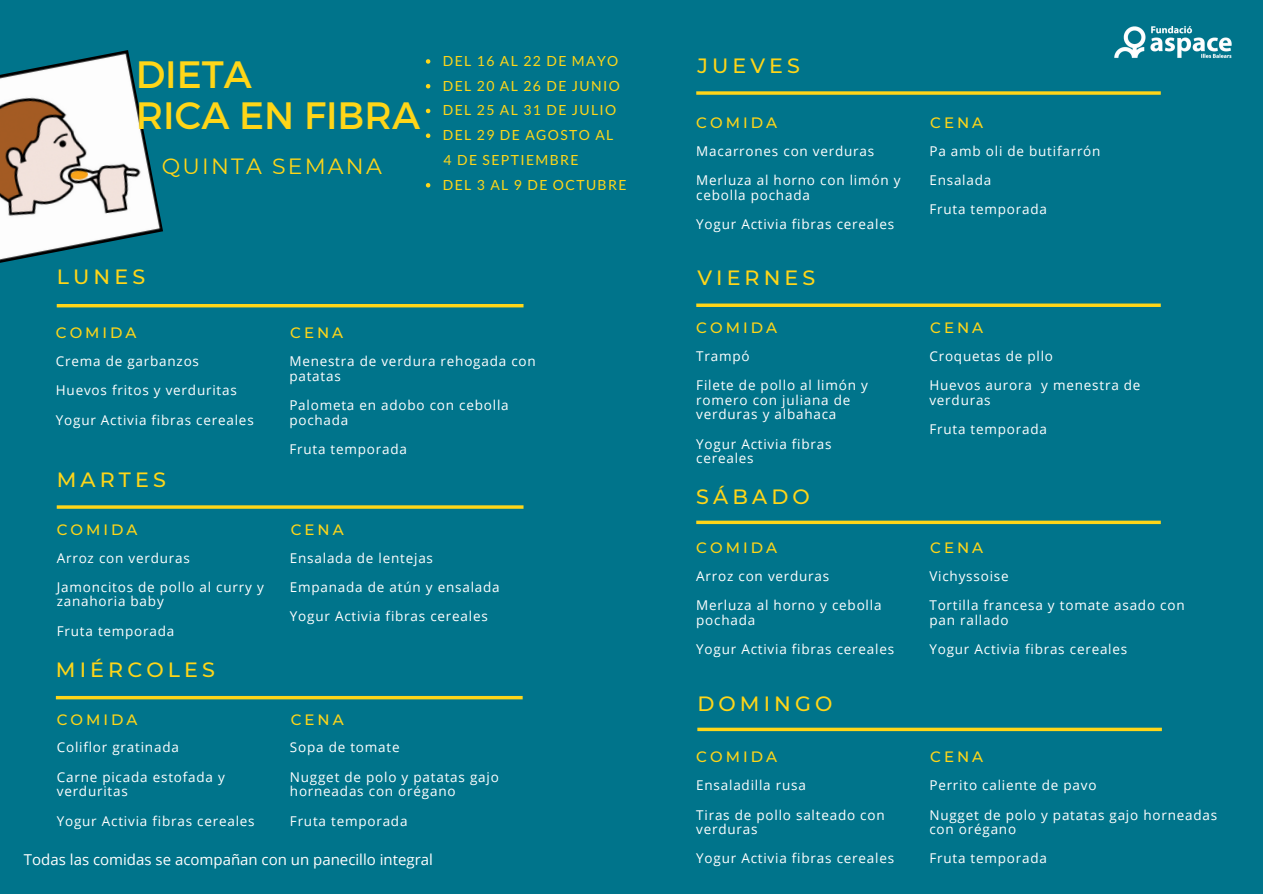
<style>
.page{position:relative;width:1263px;height:894px;background:#fff}
.page>*{position:absolute;margin:0;border:0;box-sizing:border-box;transform-origin:0 0}
.t1{font:38.1px "Montserrat";color:#ffd618}
.t2{font:22.05px "Montserrat";letter-spacing:.1em;color:#ffd618}
.t3{font:500 20.55px "Montserrat";letter-spacing:.2em;color:#ffd618}
.t4{font:500 15px "Montserrat";letter-spacing:.2em;color:#ffd618}
.t5{font:15px "Open Sans";color:#fff}
.t6{font:13.95px "Lato";letter-spacing:.1em;color:#ffd618}
.t7{font:13.5px/14.5px "Open Sans";letter-spacing:.06em;color:#fff}
</style>
<div class="page">
<div style="left:0;top:0;width:1263px;height:893px;background:#00748b"></div>
<svg style="left:57px;top:304px;width:466px;height:3px"></svg>
<svg style="left:57px;top:505px;width:466px;height:3px"></svg>
<svg style="left:56px;top:695px;width:467px;height:4px"></svg>
<svg style="left:696px;top:303px;width:465px;height:4px;background:#dbc827"></svg>
<svg style="left:696px;top:520px;width:465px;height:4px;background:#d6c62a"></svg>
<svg style="left:697px;top:727px;width:465px;height:4px;background:#d3c52b"></svg>
<img style="left:1114px;top:26px;width:118px;height:32px">
<svg style="left:426px;top:59px;width:4px;height:5px"></svg>
<svg style="left:426px;top:84px;width:4px;height:4px"></svg>
<svg style="left:426px;top:109px;width:4px;height:4px"></svg>
<svg style="left:426px;top:133px;width:4px;height:5px"></svg>
<svg style="left:426px;top:183px;width:4px;height:4px"></svg>
<svg style="left:696px;top:91px;width:465px;height:4px;background:#dbc727"></svg>
<img style="left:0;top:50px;width:163px;height:213px">
<p class="t1" style="left:136px;top:50px;width:118px">DIETA</p>
<p class="t1" style="left:136px;top:91px;width:286px">RICA EN FIBRA</p>
<p class="t2" style="left:162px;top:153px;width:221px">QUINTA SEMANA</p>
<p class="t6" style="left:443px;top:52px;width:177px">DEL 16 AL 22 DE MAYO</p>
<p class="t6" style="left:443px;top:77px;width:178px">DEL 20 AL 26 DE JUNIO</p>
<p class="t6" style="left:443px;top:102px;width:175px">DEL 25 AL 31 DE JULIO</p>
<p class="t6" style="left:443px;top:126px;width:172px">DEL 29 DE AGOSTO AL</p>
<p class="t6" style="left:443px;top:176px;width:185px">DEL 3 AL 9 DE OCTUBRE</p>
<p class="t6" style="left:444px;top:151px;width:137px">4 DE SEPTIEMBRE</p>
<p class="t3" style="left:57px;top:264px;width:90px">LUNES</p>
<p class="t4" style="left:56px;top:323px;width:82px">COMIDA</p>
<p class="t4" style="left:290px;top:323px;width:55px">CENA</p>
<p class="t7" style="left:289px;top:353px;width:248px">Menestra de verdura rehogada con patatas</p>
<p class="t7" style="left:289px;top:397px;width:221px">Palometa en adobo con cebolla pochada</p>
<p class="t7" style="left:289px;top:441px;width:119px">Fruta temporada</p>
<p class="t7" style="left:56px;top:353px;width:145px">Crema de garbanzos</p>
<p class="t7" style="left:56px;top:383px;width:182px">Huevos fritos y verduritas</p>
<p class="t7" style="left:56px;top:412px;width:199px">Yogur Activia fibras cereales</p>
<p class="t3" style="left:57px;top:466px;width:111px">MARTES</p>
<p class="t4" style="left:57px;top:520px;width:82px">COMIDA</p>
<p class="t4" style="left:291px;top:520px;width:55px">CENA</p>
<p class="t7" style="left:290px;top:550px;width:145px">Ensalada de lentejas</p>
<p class="t7" style="left:290px;top:579px;width:211px">Empanada de atún y ensalada</p>
<p class="t7" style="left:290px;top:608px;width:199px">Yogur Activia fibras cereales</p>
<p class="t7" style="left:57px;top:550px;width:135px">Arroz con verduras</p>
<p class="t7" style="left:57px;top:579px;width:208px">Jamoncitos de pollo al curry y zanahoria baby</p>
<p class="t7" style="left:57px;top:623px;width:119px">Fruta temporada</p>
<p class="t3" style="left:56px;top:657px;width:160px">MIÉRCOLES</p>
<p class="t4" style="left:57px;top:709px;width:82px">COMIDA</p>
<p class="t4" style="left:291px;top:709px;width:55px">CENA</p>
<p class="t7" style="left:290px;top:739px;width:111px">Sopa de tomate</p>
<p class="t7" style="left:290px;top:769px;width:210px">Nugget de polo y patatas gajo horneadas con orégano</p>
<p class="t7" style="left:290px;top:812px;width:119px">Fruta temporada</p>
<p class="t5" style="left:24px;top:849px;width:410px">Todas las comidas se acompañan con un panecillo integral</p>
<p class="t7" style="left:57px;top:739px;width:124px">Coliflor gratinada</p>
<p class="t7" style="left:57px;top:769px;width:170px">Carne picada estofada y verduritas</p>
<p class="t7" style="left:57px;top:812px;width:199px">Yogur Activia fibras cereales</p>
<p class="t3" style="left:697px;top:53px;width:104px">JUEVES</p>
<p class="t4" style="left:696px;top:113px;width:82px">COMIDA</p>
<p class="t4" style="left:930px;top:113px;width:55px">CENA</p>
<p class="t7" style="left:929px;top:143px;width:173px">Pa amb oli de butifarrón</p>
<p class="t7" style="left:929px;top:172px;width:63px">Ensalada</p>
<p class="t7" style="left:929px;top:202px;width:119px">Fruta temporada</p>
<p class="t7" style="left:696px;top:143px;width:180px">Macarrones con verduras</p>
<p class="t7" style="left:696px;top:172px;width:206px">Merluza al horno con limón y cebolla pochada</p>
<p class="t7" style="left:696px;top:216px;width:199px">Yogur Activia fibras cereales</p>
<p class="t3" style="left:697px;top:265px;width:120px">VIERNES</p>
<p class="t4" style="left:696px;top:318px;width:82px">COMIDA</p>
<p class="t4" style="left:930px;top:318px;width:55px">CENA</p>
<p class="t7" style="left:929px;top:348px;width:125px">Croquetas de pllo</p>
<p class="t7" style="left:929px;top:377px;width:213px">Huevos aurora y menestra de verduras</p>
<p class="t7" style="left:929px;top:421px;width:119px">Fruta temporada</p>
<p class="t7" style="left:696px;top:348px;width:55px">Trampó</p>
<p class="t7" style="left:696px;top:377px;width:173px">Filete de pollo al limón y romero con juliana de verduras y albahaca</p>
<p class="t7" style="left:696px;top:436px;width:137px">Yogur Activia fibras cereales</p>
<p class="t3" style="left:696px;top:483px;width:115px">SÁBADO</p>
<p class="t4" style="left:696px;top:538px;width:82px">COMIDA</p>
<p class="t4" style="left:930px;top:538px;width:55px">CENA</p>
<p class="t7" style="left:929px;top:568px;width:81px">Vichyssoise</p>
<p class="t7" style="left:929px;top:597px;width:257px">Tortilla francesa y tomate asado con pan rallado</p>
<p class="t7" style="left:929px;top:641px;width:199px">Yogur Activia fibras cereales</p>
<p class="t7" style="left:696px;top:568px;width:135px">Arroz con verduras</p>
<p class="t7" style="left:696px;top:597px;width:187px">Merluza al horno y cebolla pochada</p>
<p class="t7" style="left:696px;top:641px;width:199px">Yogur Activia fibras cereales</p>
<p class="t3" style="left:697px;top:690px;width:137px">DOMINGO</p>
<p class="t4" style="left:696px;top:747px;width:82px">COMIDA</p>
<p class="t4" style="left:930px;top:747px;width:55px">CENA</p>
<p class="t7" style="left:929px;top:777px;width:169px">Perrito caliente de pavo</p>
<p class="t7" style="left:929px;top:806px;width:289px">Nugget de polo y patatas gajo horneadas con orégano</p>
<p class="t7" style="left:929px;top:850px;width:119px">Fruta temporada</p>
<p class="t7" style="left:696px;top:777px;width:111px">Ensaladilla rusa</p>
<p class="t7" style="left:696px;top:806px;width:190px">Tiras de pollo salteado con verduras</p>
<p class="t7" style="left:696px;top:850px;width:199px">Yogur Activia fibras cereales</p>
</div>
